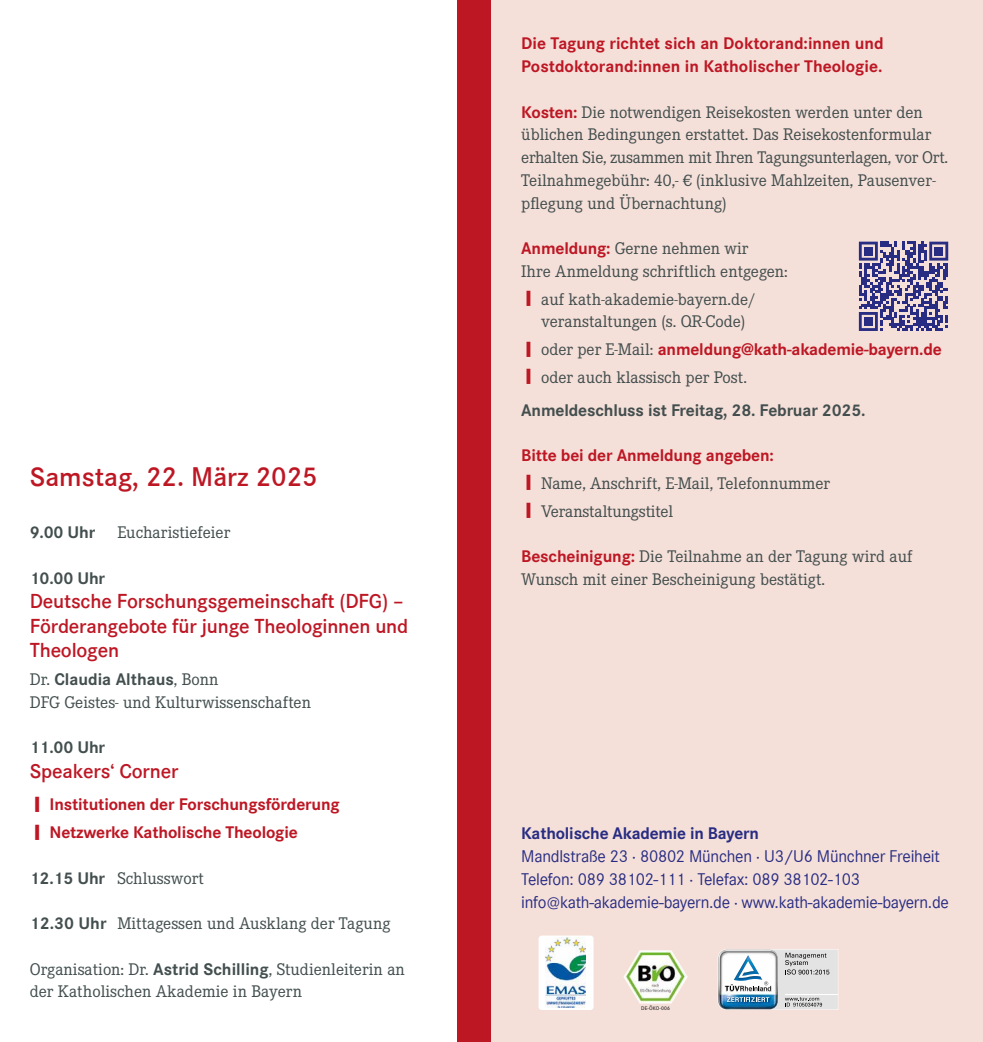
<style>
.page{position:relative;width:983px;height:1042px;background:#fff}
.page>*{position:absolute;margin:0;border:0;box-sizing:border-box;transform-origin:0 0}
.t1{font:600 28px "Corporate S";color:#bd1724}
.t2{font:600 21px/24.5px "Corporate S";letter-spacing:-.01em;color:#bd1724}
.t3{font:17.5px/22.8px "Corporate E";color:#434e4e}
.t4{font:700 17.5px/22.8px "Corporate S";letter-spacing:-.01em;color:#bd1724}
.t5{font:17.5px/22.8px "Corporate S";letter-spacing:-.015em;color:#282c82}
.t6{font:700 17.5px "Corporate S";letter-spacing:-.01em;color:#434e4e}
.t7{font:700 17.5px "Corporate S";letter-spacing:-.01em;color:#282c82}
.t8{font:5.42px "Corporate S";letter-spacing:.025em;color:#000}
.s1{font-family:"Corporate E";font-weight:400}
.s2{font-family:"Corporate S";font-weight:700}
.s3{font-family:"Corporate S";font-weight:700;color:#bd1724}
.s4{color:#bd1724}
.s5{font-family:"Corporate E";font-weight:400;color:#434e4e}
</style>
<div class="page">
<div style="left:456px;top:0;width:35px;height:1042px;background:#bd1724"></div>
<div style="left:491px;top:0;width:491px;height:1042px;background:#f5e0d9"></div>
<svg style="left:858px;top:242px;width:89px;height:89px"></svg>
<div style="left:864px;top:247px;width:8px;height:8px;background:#282c82"></div>
<div style="left:934px;top:247px;width:8px;height:8px;background:#282c82"></div>
<div style="left:864px;top:317px;width:8px;height:8px;background:#282c82"></div>
<svg style="left:717px;top:949px;width:121px;height:61px;background:#c0cbd2"></svg>
<svg style="left:635px;top:952px;width:4px;height:7px"></svg>
<div style="left:538px;top:935px;width:55px;height:75px;background:#fff;border-radius:3px"></div>
<img style="left:545px;top:937px;width:40px;height:70px">
<h1 class="t1" style="left:30px;top:457px;width:289px">Samstag, 22. März 2025</h1>
<p class="t6" style="left:30px;top:520px;width:67px">9.00 Uhr</p>
<p class="t3" style="left:117px;top:520px;width:114px">Eucharistiefeier</p>
<p class="t6" style="left:30px;top:566px;width:77px">10.00 Uhr</p>
<p class="t2" style="left:30px;top:588px;width:380px">Deutsche Forschungsgemeinschaft (DFG) –<br>Förderangebote für junge Theologinnen und<br>Theologen</p>
<p class="t6" style="left:30px;top:667px;width:190px"><span class="s1">Dr.</span> Claudia Althaus<span class="s1">, Bonn</span></p>
<p class="t3" style="left:30px;top:690px;width:283px">DFG Geistes- und Kulturwissenschaften</p>
<p class="t6" style="left:30px;top:735px;width:77px">11.00 Uhr</p>
<p class="t2" style="left:30px;top:758px;width:150px">Speakers‘ Corner</p>
<p class="t4" style="left:35px;top:792px;width:306px">■ Institutionen der Forschungsförderung</p>
<p class="t4" style="left:35px;top:820px;width:264px">■ Netzwerke Katholische Theologie</p>
<p class="t3" style="left:30px;top:866px;width:176px"><span class="s2">12.15 Uhr</span> Schlusswort</p>
<p class="t3" style="left:30px;top:911px;width:362px"><span class="s2">12.30 Uhr</span> Mittagessen und Ausklang der Tagung</p>
<p class="t3" style="left:30px;top:957px;width:376px">Organisation: Dr. <span class="s2">Astrid Schilling</span>, Studienleiterin an der Katholischen Akademie in Bayern</p>
<p class="t4" style="left:521px;top:32px;width:364px">Die Tagung richtet sich an Doktorand:innen und<br>Postdoktorand:innen in Katholischer Theologie.</p>
<p class="t3" style="left:521px;top:100px;width:428px"><span class="s3">Kosten:</span> Die notwendigen Reisekosten werden unter den üblichen Bedingungen erstattet. Das Reisekostenformular erhalten Sie, zusammen mit Ihren Tagungsunterlagen, vor Ort.<br>Teilnahmegebühr: 40,- € (inklusive Mahlzeiten, Pausenver&shy;pflegung und Übernachtung)</p>
<p class="t3" style="left:521px;top:237px;width:268px"><span class="s3">Anmeldung:</span> Gerne nehmen wir<br>Ihre Anmeldung schriftlich entgegen:</p>
<p class="t3" style="left:526px;top:287px;width:230px;text-align:center"><span class="s4">■</span> auf kath-akademie-bayern.de / veranstaltungen (s. QR-Code)</p>
<p class="t4" style="left:526px;top:337px;width:417px">■ <span class="s5">oder per E-Mail:</span> anmeldung@kath-akademie-bayern.de</p>
<p class="t3" style="left:526px;top:365px;width:222px"><span class="s4">■</span> oder auch klassisch per Post.</p>
<p class="t6" style="left:521px;top:398px;width:346px">Anmeldeschluss ist Freitag, 28. Februar 2025.</p>
<p class="t4" style="left:521px;top:443px;width:254px">Bitte bei der Anmeldung angeben:</p>
<p class="t3" style="left:526px;top:471px;width:305px"><span class="s4">■</span> Name, Anschrift, E-Mail, Telefonnummer</p>
<p class="t3" style="left:526px;top:499px;width:148px"><span class="s4">■</span> Veranstaltungstitel</p>
<p class="t3" style="left:521px;top:544px;width:393px"><span class="s3">Bescheinigung:</span> Die Teilnahme an der Tagung wird auf<br>Wunsch mit einer Bescheinigung bestätigt.</p>
<p class="t7" style="left:521px;top:821px;width:239px">Katholische Akademie in Bayern</p>
<p class="t5" style="left:521px;top:844px;width:429px">Mandlstraße 23 · 80802 München · U3/U6 Münchner Freiheit<br>Telefon: 089 38102-111 · Telefax: 089 38102-103 info@kath-akademie-bayern.de · www.kath-akademie-bayern.de</p>
<p class="t8" style="left:641px;top:1004px;width:30px">DE-ÖKO-006</p>
</div>
